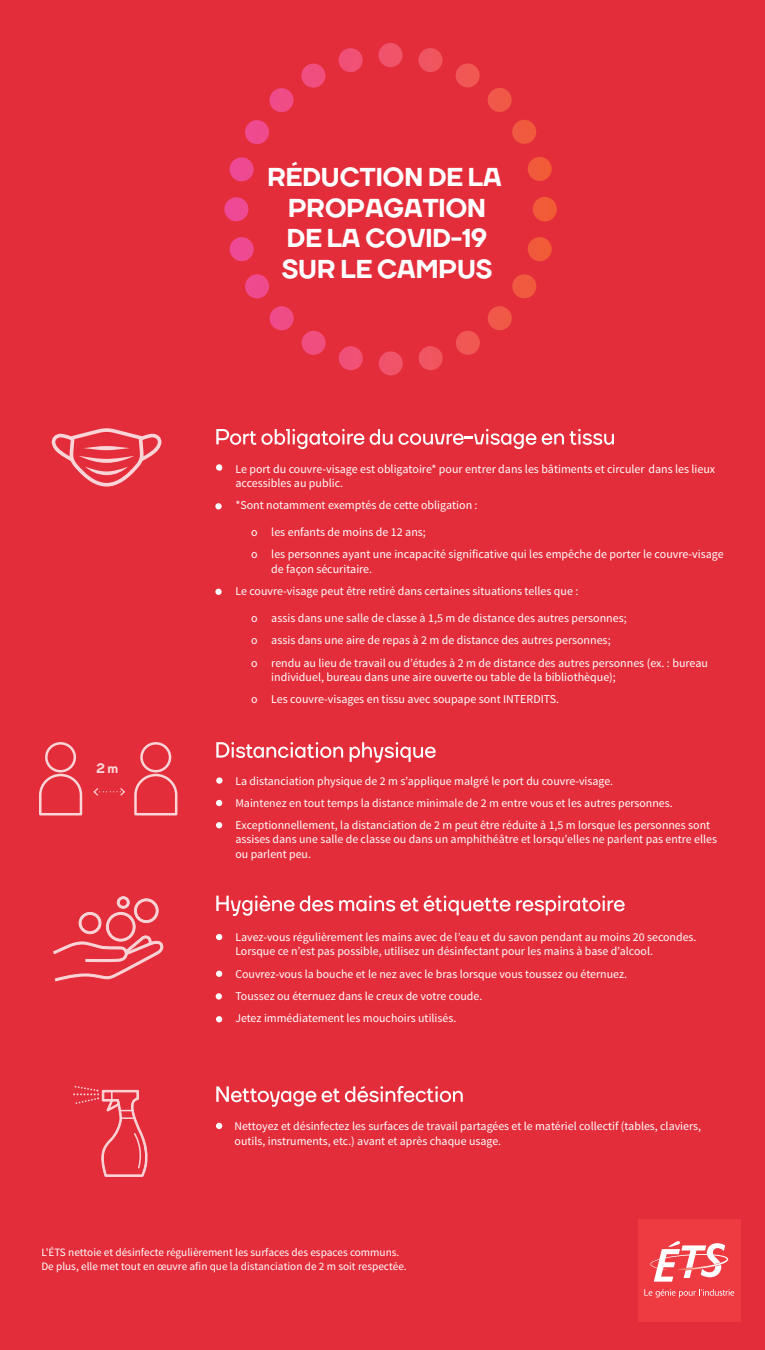
<style>
.page{position:relative;width:765px;height:1350px;background:#e42d3b}
.page>*{position:absolute;margin:0;border:0;box-sizing:border-box;transform-origin:0 0}
.t1{font:800 25.88px/30.7px "TT Firs";color:#fff;text-align:center}
.t2{font:800 13.56px "TT Firs";color:#fff}
.t3{font:12px/22.4px "Source Sans Pro";color:#fff}
.t4{font:11.88px/14.2px "Source Sans Pro";color:#fff}
.t5{font:11.25px/13.5px "Source Sans Pro";color:#fff}
.s1{font-size:16.94px}
.s2{font-family:"Myriad Pro"}
</style>
<div class="page">
<div style="left:45px;top:742px;width:31px;height:30px;border:2px solid #fff;border-radius:50%"></div>
<svg style="left:39px;top:773px;width:43px;height:43px"></svg>
<div style="left:140px;top:742px;width:31px;height:30px;border:2px solid #fff;border-radius:50%"></div>
<svg style="left:134px;top:773px;width:44px;height:43px"></svg>
<svg style="left:93px;top:788px;width:32px;height:8px"></svg>
<svg style="left:53px;top:896px;width:110px;height:85px"></svg>
<svg style="left:73px;top:1086px;width:74px;height:91px"></svg>
<div style="left:216px;top:464px;width:6px;height:7px;background:#fff;border-radius:50%"></div>
<div style="left:215px;top:503px;width:7px;height:6px;background:#fff;border-radius:50%"></div>
<div style="left:215px;top:589px;width:7px;height:6px;background:#fff;border-radius:50%"></div>
<svg style="left:216px;top:742px;width:127px;height:16px"></svg>
<svg style="left:350px;top:742px;width:86px;height:21px"></svg>
<svg style="left:216px;top:777px;width:7px;height:7px"></svg>
<svg style="left:216px;top:800px;width:6px;height:6px"></svg>
<svg style="left:216px;top:822px;width:6px;height:6px"></svg>
<svg style="left:216px;top:895px;width:117px;height:21px"></svg>
<svg style="left:339px;top:895px;width:171px;height:20px"></svg>
<svg style="left:516px;top:896px;width:109px;height:19px"></svg>
<svg style="left:216px;top:934px;width:6px;height:6px"></svg>
<svg style="left:216px;top:971px;width:6px;height:6px"></svg>
<div style="left:216px;top:993px;width:6px;height:7px;background:#fff;border-radius:50%"></div>
<svg style="left:216px;top:1016px;width:6px;height:6px"></svg>
<svg style="left:216px;top:1086px;width:100px;height:21px"></svg>
<svg style="left:322px;top:1086px;width:141px;height:16px"></svg>
<svg style="left:216px;top:1123px;width:6px;height:6px"></svg>
<svg style="left:216px;top:429px;width:148px;height:20px"></svg>
<svg style="left:370px;top:429px;width:166px;height:20px"></svg>
<svg style="left:542px;top:433px;width:22px;height:12px"></svg>
<svg style="left:570px;top:429px;width:44px;height:16px"></svg>
<svg style="left:224px;top:43px;width:333px;height:218px"></svg>
<div style="left:638px;top:1219px;width:103px;height:103px;background:#ee3a41"></div>
<svg style="left:650px;top:1241px;width:78px;height:41px"></svg>
<svg style="left:644px;top:1289px;width:90px;height:9px"></svg>
<svg style="left:52px;top:428px;width:109px;height:59px"></svg>
<h1 class="t1" style="left:267px;top:162px;width:236px">RÉDUCTION DE LA<br>PROPAGATION<br>DE LA COVID-19<br>SUR LE CAMPUS</h1>
<p class="t2" style="left:97px;top:760px;width:23px">2 m</p>
<p class="t3" style="left:235px;top:462px;width:481px;line-height:14.4px;text-indent:-18px"><span class="s1">•</span> Le port du couvre-visage est obligatoire* pour entrer dans les bâtiments et circuler dans les lieux accessibles au public.</p>
<p class="t3" style="left:217px;top:494px;width:262px">• *Sont notamment exemptés de cette obligation :</p>
<p class="t3" style="left:251px;top:521px;width:474px">o les enfants de moins de 12 ans;<br>o les personnes ayant une incapacité significative qui les empêche de porter le couvre-visage</p>
<p class="t3" style="left:271px;top:558px;width:102px">de façon sécuritaire.</p>
<p class="t3" style="left:217px;top:580px;width:362px">• Le couvre-visage peut être retiré dans certaines situations telles que :</p>
<p class="t3" style="left:251px;top:607px;width:458px">o assis dans une salle de classe à 1,5 m de distance des autres personnes;<br>o assis dans une aire de repas à 2 m de distance des autres personnes;<br>o rendu au lieu de travail ou d’études à 2 m de distance des autres personnes (ex. : bureau</p>
<p class="t3" style="left:251px;top:666px;width:366px;text-indent:20px">individuel, bureau dans une aire ouverte ou table de la bibliothèque); o Les couvre-visages en tissu avec soupape sont INTERDITS.</p>
<p class="t4" style="left:235px;top:770px;width:476px;line-height:22.2px;text-indent:-18px"><span class="s2">•</span> La distanciation physique de 2 m s’applique malgré le port du couvre-visage.<br>Maintenez en tout temps la distance minimale de 2 m entre vous et les autres personnes.<br>Exceptionnellement, la distanciation de 2 m peut être réduite à 1,5 m lorsque les personnes sont</p>
<p class="t4" style="left:235px;top:832px;width:483px">assises dans une salle de classe ou dans un amphithéâtre et lorsqu’elles ne parlent pas entre elles ou parlent peu.</p>
<p class="t4" style="left:235px;top:930px;width:463px;text-indent:-18px"><span class="s1">•</span> Lavez-vous régulièrement les mains avec de l’eau et du savon pendant au moins 20 secondes.<br>Lorsque ce n’est pas possible, utilisez un désinfectant pour les mains à base d’alcool.</p>
<p class="t4" style="left:217px;top:967px;width:411px">• Couvrez-vous la bouche et le nez avec le bras lorsque vous toussez ou éternuez.</p>
<p class="t4" style="left:217px;top:989px;width:266px">• Toussez ou éternuez dans le creux de votre coude.</p>
<p class="t4" style="left:217px;top:1011px;width:240px">• Jetez immédiatement les mouchoirs utilisés.</p>
<p class="t4" style="left:235px;top:1120px;width:468px;text-indent:-18px"><span class="s1">•</span> Nettoyez et désinfectez les surfaces de travail partagées et le matériel collectif (tables, claviers, outils, instruments, etc.) avant et après chaque usage.</p>
<p class="t5" style="left:41px;top:1246px;width:367px">L'ÉTS nettoie et désinfecte régulièrement les surfaces des espaces communs.<br>De plus, elle met tout en œuvre afin que la distanciation de 2 m soit respectée.</p>
</div>
